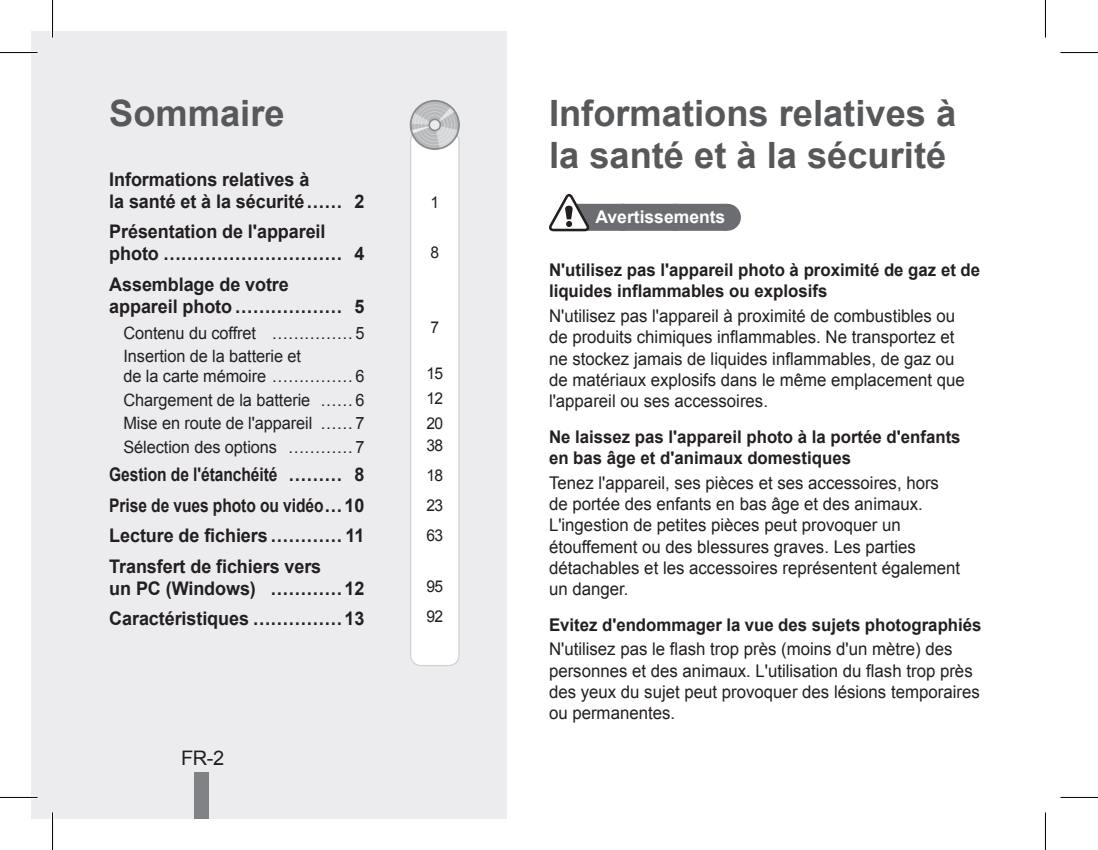
<style>
.page{position:relative;width:1098px;height:850px;background:#fff}
.page>*{position:absolute;margin:0;border:0;box-sizing:border-box;transform-origin:0 0}
.t1{font:700 36.25px/41.2px "Arial";color:#57585a}
.t2{font:20px "Arial";color:#231f20}
.t3{font:700 18.75px/22px "Arial";letter-spacing:-.005em;color:#231f20;scale:.96 1}
.t4{font:700 18.75px/30.5px "Arial";letter-spacing:-.005em;color:#231f20;text-align:justify;scale:.83 1}
.t5{font:17.5px/21.2px "Arial";color:#231f20;scale:.96 1}
.t6{font:700 17.5px/21.2px "Arial";color:#231f20;scale:.96 1}
.t7{font:700 17.5px "Arial";color:#fff}
.t8{font:17px/23.5px "Arial";letter-spacing:-.005em;color:#231f20;scale:.96 1}
.t9{font:16.25px/30px "Arial";letter-spacing:-.03em;color:#231f20;text-align:justify;scale:.96 1}
</style>
<div class="page">
<div style="left:31px;top:31px;width:475px;height:787px;background:#ececee"></div>
<div style="left:194px;top:772px;width:14px;height:46px;background:#808285"></div>
<div style="left:570px;top:204px;width:156px;height:27px;background:#6c6d70"></div>
<svg style="left:625px;top:230px;width:75px;height:1px"></svg>
<svg style="left:726px;top:204px;width:1px;height:27px"></svg>
<svg style="left:549px;top:194px;width:40px;height:37px"></svg>
<div style="left:410px;top:130px;width:49px;height:535px;background:#fff;border-radius:11px"></div>
<div style="left:410px;top:130px;width:49px;height:535px;border:1px solid #d1d2d4;border-radius:11px"></div>
<svg style="left:409px;top:100px;width:51px;height:50px"></svg>
<hr style="left:0;top:51px;width:38px;height:3px;background:#fff">
<hr style="left:0;top:795px;width:38px;height:3px;background:#fff">
<hr style="left:51px;top:0;width:3px;height:38px;background:#fff">
<hr style="left:51px;top:812px;width:3px;height:37px;background:#fff">
<hr style="left:0;top:52px;width:38px;height:1px;background:#000">
<hr style="left:1060px;top:52px;width:37px;height:1px;background:#000">
<hr style="left:0;top:796px;width:38px;height:1px;background:#000">
<hr style="left:1060px;top:796px;width:37px;height:1px;background:#000">
<hr style="left:52px;top:0;width:1px;height:38px;background:#000">
<hr style="left:52px;top:812px;width:1px;height:37px;background:#000">
<hr style="left:1044px;top:0;width:1px;height:38px;background:#000">
<hr style="left:1044px;top:812px;width:1px;height:37px;background:#000">
<h1 class="t1" style="left:109px;top:94px;width:177px">Sommaire</h1>
<p class="t3" style="left:109px;top:169px;width:267px">Informations relatives à<br>la santé et à la sécurité…… 2</p>
<p class="t3" style="left:109px;top:221px;width:267px">Présentation de l'appareil photo ………………………… 4</p>
<p class="t3" style="left:109px;top:274px;width:267px">Assemblage de votre<br>appareil photo……………… 5</p>
<p class="t8" style="left:123px;top:321px;width:252px">Contenu du coffret ……………5<br>Insertion de la batterie et</p>
<p class="t8" style="left:123px;top:364px;width:252px;text-align:justify">de la carte mémoire ……………6<br>Chargement de la batterie ……6<br>Mise en route de l'appareil ……7<br>Sélection des options …………7</p>
<p class="t4" style="left:109px;top:460px;width:309px">Gestion de l'étanchéité ……… 8<br>Prise de vues photo ou vidéo…10<br>Lecture de fichiers ………… 11<br>Transfert de fichiers vers</p>
<p class="t3" style="left:109px;top:573px;width:267px;line-height:30.5px">un PC (Windows) …………12<br>Caractéristiques ……………13</p>
<p class="t2" style="left:181px;top:744px;width:45px">FR-2</p>
<p class="t9" style="left:430px;top:188px;width:11px">1</p>
<p class="t9" style="left:430px;top:237px;width:11px">8</p>
<p class="t9" style="left:430px;top:312px;width:11px">7</p>
<p class="t9" style="left:426px;top:360px;width:19px;line-height:25px">15<br>12<br>20</p>
<p class="t9" style="left:426px;top:430px;width:19px">38<br>18<br>23<br>63</p>
<p class="t9" style="left:426px;top:571px;width:19px">95<br>92</p>
<h1 class="t1" style="left:549px;top:94px;width:408px">Informations relatives à la santé et à la sécurité</h1>
<p class="t7" style="left:595px;top:205px;width:131px">Avertissements</p>
<p class="t6" style="left:549px;top:260px;width:450px">N'utilisez pas l'appareil photo à proximité de gaz et de liquides inflammables ou explosifs</p>
<p class="t5" style="left:549px;top:305px;width:434px">N'utilisez pas l'appareil à proximité de combustibles ou de produits chimiques inflammables. Ne transportez et ne stockez jamais de liquides inflammables, de gaz ou de matériaux explosifs dans le même emplacement que l'appareil ou ses accessoires.</p>
<p class="t6" style="left:549px;top:426px;width:430px">Ne laissez pas l'appareil photo à la portée d'enfants en bas âge et d'animaux domestiques</p>
<p class="t5" style="left:549px;top:472px;width:429px">Tenez l'appareil, ses pièces et ses accessoires, hors de portée des enfants en bas âge et des animaux.<br>L'ingestion de petites pièces peut provoquer un étouffement ou des blessures graves. Les parties détachables et les accessoires représentent également un danger.</p>
<p class="t6" style="left:549px;top:614px;width:452px">Evitez d'endommager la vue des sujets photographiés</p>
<p class="t5" style="left:549px;top:638px;width:450px">N'utilisez pas le flash trop près (moins d'un mètre) des personnes et des animaux. L'utilisation du flash trop près des yeux du sujet peut provoquer des lésions temporaires ou permanentes.</p>
</div>
